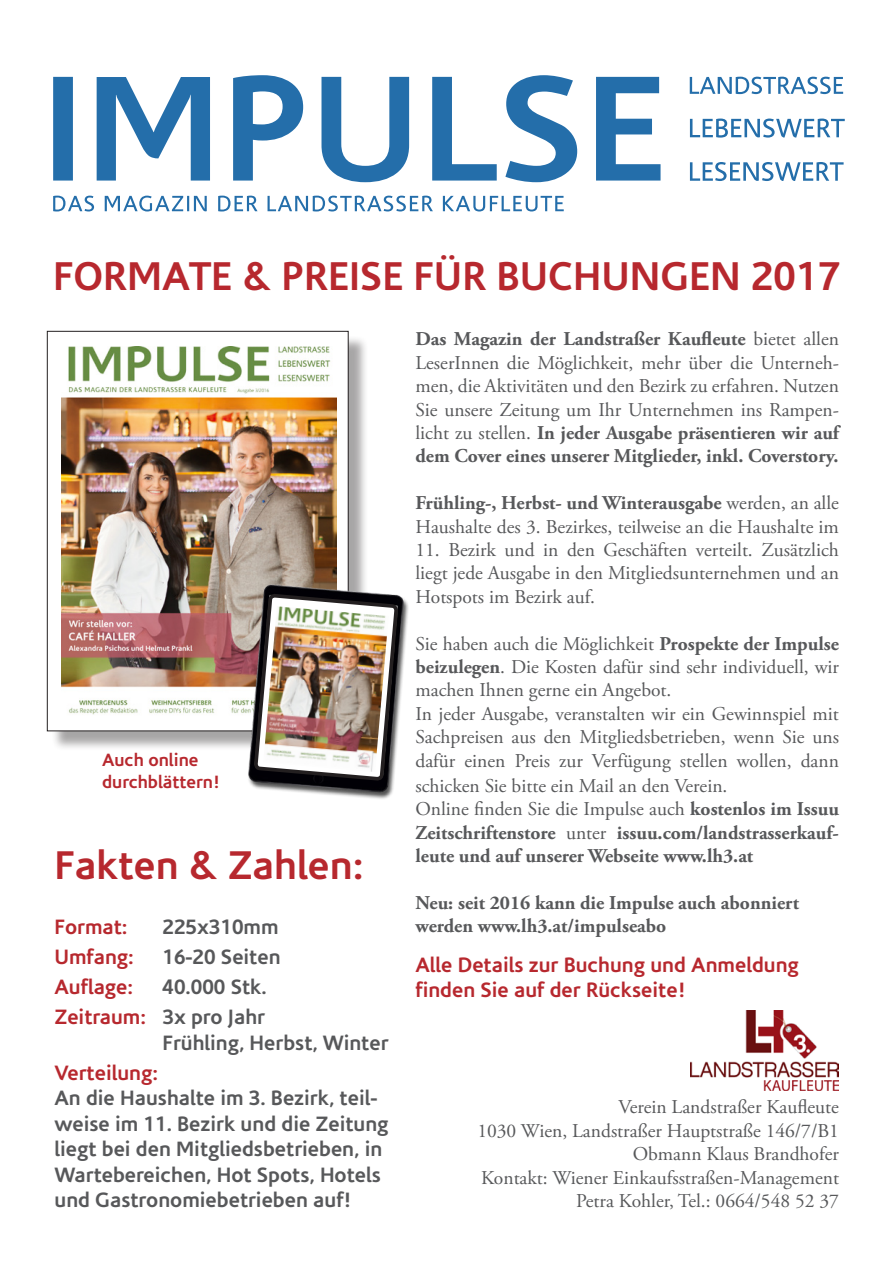
<style>
.page{position:relative;width:893px;height:1263px;background:#fff}
.page>*{position:absolute;margin:0;border:0;box-sizing:border-box;transform-origin:0 0}
.t1{font:700 40.65px "Corisande";color:#b7282e}
.t2{font:700 40.5px "Corisande";color:#b7282e}
.t3{font:700 21px/25.5px "Corisande";color:#57585a}
.t4{font:700 21px/25.2px "Corisande";color:#b7282e}
.t5{font:19.5px/23.4px "Adobe Garamond Pro";color:#57585a;text-align:justify}
.t6{font:700 19.5px/23.4px "Adobe Garamond Pro";color:#57585a;text-align:justify}
.t7{font:700 18px "Corisande";color:#b7282e}
.s1{color:#57585a}
.s2{font-weight:700}
.s3{font-weight:400}
</style>
<div class="page">
<div style="left:51px;top:335px;width:317px;height:416px;background:#231f20;opacity:.4"></div>
<div style="left:47px;top:331px;width:301px;height:400px;background:#fff"></div>
<svg style="left:53px;top:75px;width:607px;height:107px"></svg>
<svg style="left:690px;top:162px;width:154px;height:19px"></svg>
<svg style="left:690px;top:119px;width:155px;height:19px"></svg>
<svg style="left:690px;top:77px;width:153px;height:17px"></svg>
<img style="left:61px;top:346px;width:275px;height:369px">
<img style="left:241px;top:580px;width:168px;height:206px">
<img style="left:252px;top:592px;width:148px;height:207px">
<img style="left:691px;top:1011px;width:148px;height:79px">
<svg style="left:53px;top:196px;width:511px;height:15px"></svg>
<p class="t1" style="left:53px;top:253px;width:789px">FORMATE &amp; PREISE FÜR BUCHUNGEN 2017</p>
<p class="t7" style="left:102px;top:749px;width:98px">Auch online</p>
<p class="t7" style="left:102px;top:771px;width:120px">durchblättern!</p>
<p class="t2" style="left:54px;top:842px;width:311px">Fakten &amp; Zahlen:</p>
<p class="t4" style="left:54px;top:915px;width:75px">Format:</p>
<p class="t3" style="left:162px;top:915px;width:118px">225x310mm</p>
<p class="t4" style="left:54px;top:945px;width:81px">Umfang:</p>
<p class="t3" style="left:162px;top:945px;width:120px">16-20 Seiten</p>
<p class="t4" style="left:54px;top:975px;width:80px">Auflage:</p>
<p class="t3" style="left:162px;top:975px;width:106px">40.000 Stk.</p>
<p class="t4" style="left:54px;top:1005px;width:212px">Zeitraum: <span class="s1">3x pro Jahr</span></p>
<p class="t3" style="left:162px;top:1030px;width:228px">Frühling, Herbst, Winter</p>
<p class="t4" style="left:54px;top:1060px;width:105px">Verteilung:</p>
<p class="t3" style="left:54px;top:1086px;width:336px">An die Haushalte im 3. Bezirk, teil&shy;weise im 11. Bezirk und die Zeitung liegt bei den Mitgliedsbetrieben, in Wartebereichen, Hot Spots, Hotels und Gastronomiebetrieben auf!</p>
<p class="t5" style="left:415px;top:328px;width:425px"><span class="s2">Das Magazin der Landstraßer Kaufleute</span> bietet allen LeserInnen die Möglichkeit, mehr über die Unterneh&shy;men, die Aktivitäten und den Bezirk zu erfahren. Nutzen Sie unsere Zeitung um Ihr Unternehmen ins Rampen&shy;licht zu stellen. <span class="s2">In jeder Ausgabe präsentieren wir auf dem Cover eines unserer Mitglieder, inkl. Coverstory.</span></p>
<p class="t5" style="left:415px;top:492px;width:425px"><span class="s2">Frühling-, Herbst- und Winterausgabe</span> werden, an alle<br>Haushalte des 3. Bezirkes, teilweise an die Haushalte im</p>
<p class="t5" style="left:415px;top:539px;width:425px">11. Bezirk und in den Geschäften verteilt. Zusätzlich liegt jede Ausgabe in den Mitgliedsunternehmen und an Hotspots im Bezirk auf.</p>
<p class="t5" style="left:415px;top:632px;width:425px">Sie haben auch die Möglichkeit <span class="s2">Prospekte der Impulse beizulegen</span>. Die Kosten dafür sind sehr individuell, wir machen Ihnen gerne ein Angebot.</p>
<p class="t5" style="left:415px;top:702px;width:425px">In jeder Ausgabe, veranstalten wir ein Gewinnspiel mit Sachpreisen aus den Mitgliedsbetrieben, wenn Sie uns dafür einen Preis zur Verfügung stellen wollen, dann</p>
<p class="t5" style="left:415px;top:774px;width:313px">schicken Sie bitte ein Mail an den Verein.</p>
<p class="t6" style="left:415px;top:798px;width:425px"><span class="s3">Online finden Sie die Impulse auch</span> kostenlos im Issuu Zeitschriftenstore <span class="s3">unter</span> issuu.com/landstrasserkauf&shy;leute und auf unserer Webseite www.lh3.at</p>
<p class="t6" style="left:415px;top:891px;width:385px">Neu: seit 2016 kann die Impulse auch abonniert</p>
<p class="t6" style="left:415px;top:915px;width:252px">werden www.lh3.at/impulseabo</p>
<p class="t4" style="left:415px;top:952px;width:385px">Alle Details zur Buchung und Anmeldung finden Sie auf der Rückseite!</p>
<p class="t5" style="left:618px;top:1096px;width:222px">Verein Landstraßer Kaufleute</p>
<p class="t5" style="left:477px;top:1119px;width:363px">1030 Wien, Landstraßer Hauptstraße 146/7/B1</p>
<p class="t5" style="left:633px;top:1143px;width:208px">Obmann Klaus Brandhofer</p>
<p class="t5" style="left:481px;top:1166px;width:359px">Kontakt: Wiener Einkaufsstraßen-Management</p>
<p class="t5" style="left:576px;top:1190px;width:264px">Petra Kohler, Tel.: 0664/548 52 37</p>
</div>
